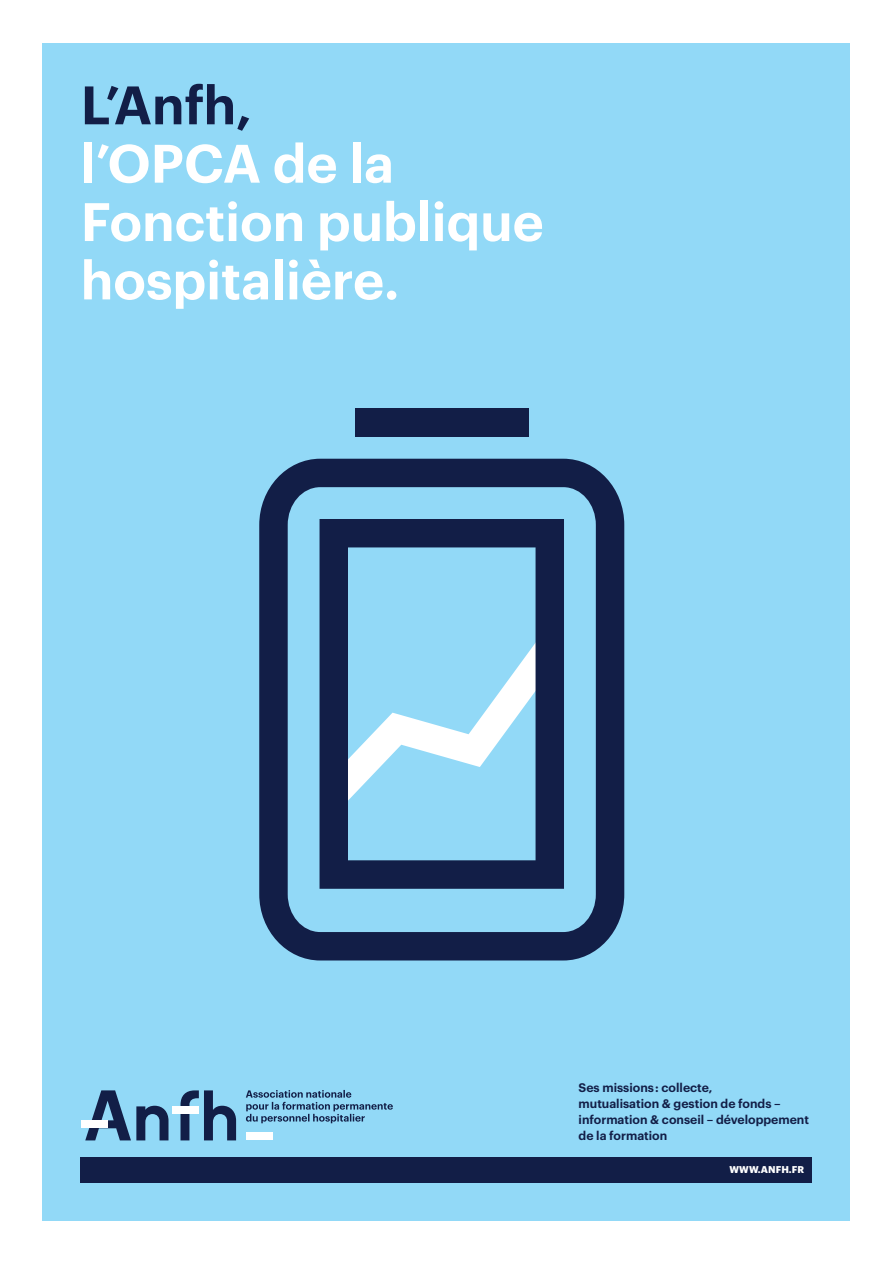
<style>
.page{position:relative;width:893px;height:1263px;background:#fff}
.page>*{position:absolute;margin:0;border:0;box-sizing:border-box;transform-origin:0 0}
.Encart_Accroche_2020{font:600 52.95px/58.3px "Graphik";color:#fff}
.Encart_Texte_descrip{font:600 12.15px/16.4px "Graphik";color:#121e47}
.Encart_Site_2020{font:700 9.6px "Graphik";letter-spacing:.005em;color:#fff}
.s1{color:#121e47}
</style>
<div class="page">
<div style="left:43px;top:43px;width:807px;height:1177px;background:#92d9f7"></div>
<svg style="left:85px;top:1090px;width:83px;height:50px"></svg>
<svg style="left:180px;top:1090px;width:56px;height:50px"></svg>
<div style="left:172px;top:1106px;width:27px;height:8px;background:#fff"></div>
<div style="left:246px;top:1132px;width:27px;height:8px;background:#fff"></div>
<div style="left:81px;top:1120px;width:27px;height:8px;background:#fff"></div>
<svg style="left:246px;top:1090px;width:147px;height:33px"></svg>
<div style="left:81px;top:1157px;width:731px;height:25px;background:#121e47"></div>
<svg style="left:259px;top:459px;width:365px;height:501px"></svg>
<svg style="left:320px;top:519px;width:244px;height:370px"></svg>
<div style="left:355px;top:408px;width:174px;height:28px;background:#121e47"></div>
<p class="Encart_Accroche_2020" style="left:81px;top:71px;width:464px"><span class="s1">L’Anfh,<br></span>l’OPCA de la<br>Fonction publique hospitalière.</p>
<p class="Encart_Texte_descrip" style="left:579px;top:1078px;width:204px">Ses missions : collecte, mutualisation &amp; gestion de fonds –</p>
<p class="Encart_Texte_descrip" style="left:579px;top:1110px;width:232px">information &amp; conseil – développement de la formation</p>
<p class="Encart_Site_2020" style="left:730px;top:1162px;width:76px">WWW.ANFH.FR</p>
</div>
